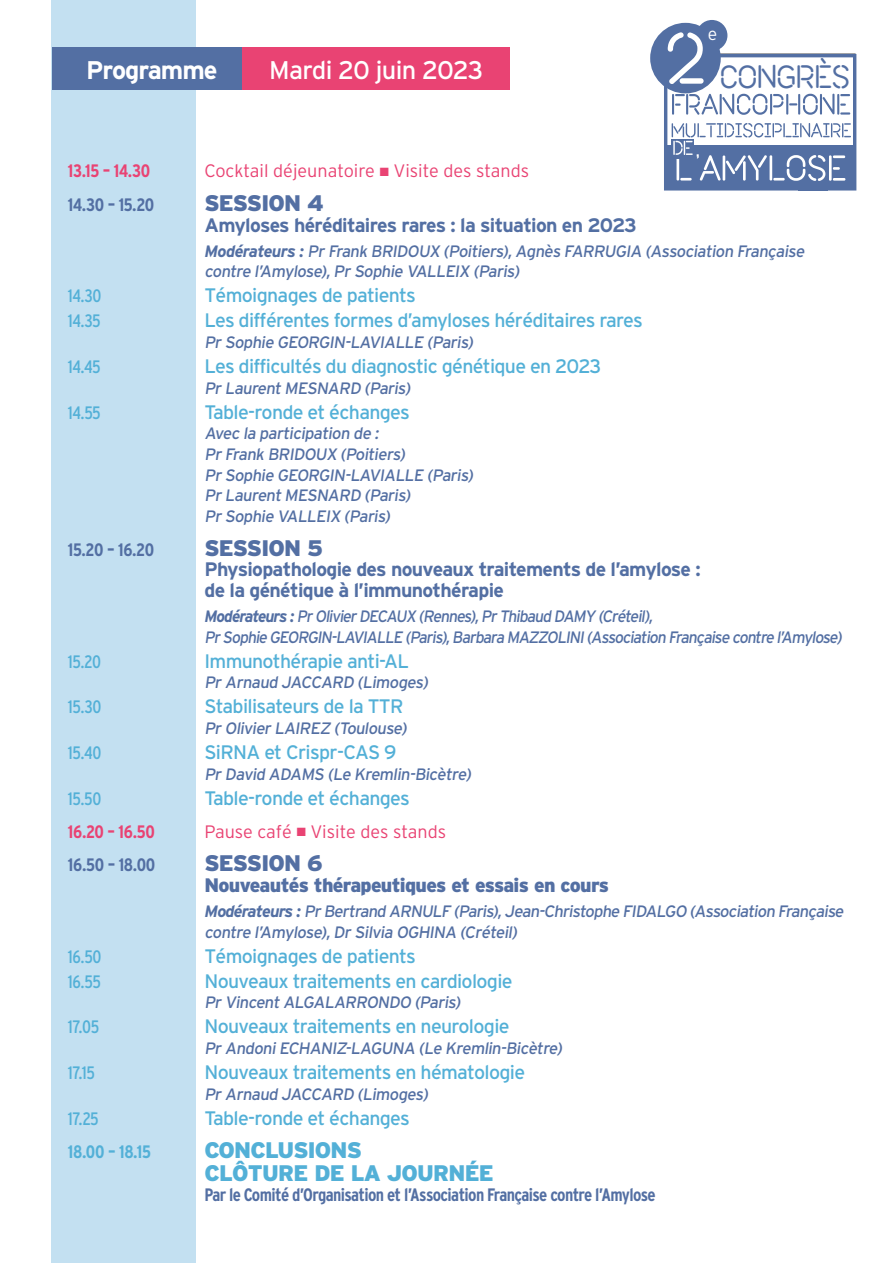
<style>
.page{position:relative;width:893px;height:1263px;background:#fff}
.page>*{position:absolute;margin:0;border:0;box-sizing:border-box;transform-origin:0 0}
.t1{font:69.6px "ROSKA";color:#fff}
.t2{font:31.05px "ROSKA";color:#536fa3}
.t3{font:25.5px "Interstate";letter-spacing:-.025em;color:#fff}
.t4{font:700 25.5px "Interstate";letter-spacing:-.04em;color:#fff}
.t5{font:900 22.5px/22.5px "Interstate";letter-spacing:-.035em;color:#53b0d7}
.t6{font:900 22.5px "Interstate";letter-spacing:-.035em;color:#536fa3}
.t7{font:19.5px "Interstate";letter-spacing:-.035em;color:#53b0d7}
.t8{font:700 19.5px/20.7px "Interstate";letter-spacing:-.035em;color:#536fa3}
.t9{font:900 19.5px "Interstate";letter-spacing:-.035em;color:#536fa3}
.t10{font:700 18px "Interstate Condensed";letter-spacing:-.035em;color:#536fa3}
.t11{font:18px "Interstate Condensed";letter-spacing:-.02em;color:#53b0d7}
.t12{font:300 18px "Interstate";color:#e94373}
.t13{font:700 18px "Interstate Condensed";letter-spacing:-.02em;color:#e94373}
.t14{font:700 18px "Interstate Condensed";letter-spacing:-.02em;color:#53b0d7}
.t15{font:300 17.55px "Interstate";color:#fff}
.t16{font:16.5px/20.7px "Interstate";color:#536fa3}
.t17{font:16.5px/20.7px "Interstate";color:#536fa3;scale:.95 1}
.s1{font-weight:700;font-style:italic}
</style>
<div class="page">
<div style="left:51px;top:0;width:145px;height:1263px;background:#c3e0f1"></div>
<div style="left:52px;top:47px;width:196px;height:43px;background:#536fa3"></div>
<div style="left:242px;top:47px;width:268px;height:43px;background:#e94373"></div>
<svg style="left:664px;top:54px;width:192px;height:137px"></svg>
<div style="left:650px;top:23px;width:71px;height:70px;background:#536fa3;border-radius:50%"></div>
<div style="left:696px;top:20px;width:31px;height:31px;background:#536fa3;border-radius:50%"></div>
<div style="left:798px;top:184px;width:29px;height:6px;background:#536fa3"></div>
<p class="t15" style="left:708px;top:24px;width:11px">e</p>
<h1 class="t1" style="left:664px;top:14px;width:46px">2</h1>
<h3 class="t4" style="left:86px;top:56px;width:133px">Programme</h3>
<h3 class="t3" style="left:269px;top:56px;width:216px">Mardi 20 juin 2023</h3>
<h2 class="t2" style="left:719px;top:56px;width:132px">CONGrès</h2>
<p class="t13" style="left:68px;top:161px;width:84px">13.15 – 14.30</p>
<p class="t12" style="left:204px;top:161px;width:326px">Cocktail déjeunatoire ■ Visite des stands</p>
<p class="t10" style="left:68px;top:195px;width:88px">14.30 – 15.20</p>
<h3 class="t6" style="left:204px;top:190px;width:121px">SESSION 4</h3>
<p class="t8" style="left:204px;top:214px;width:434px">Amyloses héréditaires rares : la situation en 2023</p>
<p class="t16" style="left:204px;top:240px;width:604px"><span class="s1">Mo déra te urs :</span> Pr Frank BRIDOUX (Poitiers),Agnès FARRUGIA (Association Française contre l’Amylose),Pr Sophie VALLEIX (Paris)</p>
<p class="t11" style="left:68px;top:286px;width:35px">14.30</p>
<p class="t7" style="left:204px;top:284px;width:213px">Témoignages de patients</p>
<p class="t11" style="left:68px;top:311px;width:34px">14.35</p>
<p class="t7" style="left:204px;top:309px;width:440px">Les différentes formes d’amyloses héréditaires rares</p>
<p class="t16" style="left:204px;top:332px;width:273px">Pr Sophie GEORGIN-LAVIALLE (Paris)</p>
<p class="t11" style="left:68px;top:356px;width:34px">14.45</p>
<p class="t7" style="left:204px;top:355px;width:399px">Les difficultés du diagnostic génétique en 2023</p>
<p class="t16" style="left:204px;top:377px;width:210px">Pr Laurent MESNARD (Paris)</p>
<p class="t11" style="left:68px;top:402px;width:34px">14.55</p>
<p class="t7" style="left:204px;top:401px;width:207px">Table-ronde et échanges</p>
<p class="t16" style="left:204px;top:423px;width:273px">Avec la participation de :<br>Pr Frank BRIDOUX (Poitiers)<br>Pr Sophie GEORGIN-LAVIALLE (Paris)<br>Pr Laurent MESNARD (Paris)<br>Pr Sophie VALLEIX (Paris)</p>
<p class="t10" style="left:68px;top:539px;width:88px">15.20 – 16.20</p>
<h3 class="t6" style="left:204px;top:535px;width:120px">SESSION 5</h3>
<p class="t8" style="left:204px;top:559px;width:498px">Physiopathologie des nouveaux traitements de l’amylose : de la génétique à l’immunothérapie</p>
<p class="t17" style="left:204px;top:606px;width:675px"><span class="s1">Mo déra te urs :</span> PrOlivierDECAUX (Rennes),PrThibaud DAMY (Créteil),<br>PrSophie GEORGIN-LAVIALLE (Paris),Barbara MAZZOLINI(Association Française contre l’Amylose)</p>
<p class="t11" style="left:68px;top:651px;width:35px">15.20</p>
<p class="t7" style="left:204px;top:650px;width:206px">Immunothérapie anti-AL</p>
<p class="t16" style="left:204px;top:672px;width:228px">Pr Arnaud JACCARD (Limoges)</p>
<p class="t11" style="left:68px;top:697px;width:35px">15.30</p>
<p class="t7" style="left:204px;top:695px;width:201px">Stabilisateurs de la TTR</p>
<p class="t16" style="left:204px;top:718px;width:207px">Pr Olivier LAIREZ (Toulouse)</p>
<p class="t11" style="left:68px;top:742px;width:35px">15.40</p>
<p class="t7" style="left:204px;top:741px;width:194px">SiRNA et Crispr-CAS 9</p>
<p class="t16" style="left:204px;top:763px;width:271px">Pr David ADAMS (Le Kremlin-Bicètre)</p>
<p class="t11" style="left:68px;top:788px;width:35px">15.50</p>
<p class="t7" style="left:204px;top:787px;width:207px">Table-ronde et échanges</p>
<p class="t13" style="left:68px;top:821px;width:88px">16.20 – 16.50</p>
<p class="t12" style="left:204px;top:821px;width:243px">Pause café ■ Visite des stands</p>
<p class="t10" style="left:68px;top:855px;width:89px">16.50 – 18.00</p>
<h3 class="t6" style="left:204px;top:851px;width:120px">SESSION 6</h3>
<p class="t9" style="left:204px;top:874px;width:406px">Nouveautés thérapeutiques et essais en cours</p>
<p class="t16" style="left:204px;top:901px;width:643px"><span class="s1">Mo déra te urs :</span> PrBertrand ARNULF (Paris),Jean-Christophe FIDALGO (Association Française contre l’Amylose),Dr Silvia OGHINA (Créteil)</p>
<p class="t11" style="left:68px;top:946px;width:35px">16.50</p>
<p class="t7" style="left:204px;top:945px;width:213px">Témoignages de patients</p>
<p class="t11" style="left:68px;top:971px;width:34px">16.55</p>
<p class="t7" style="left:204px;top:970px;width:310px">Nouveaux traitements en cardiologie</p>
<p class="t16" style="left:204px;top:992px;width:260px">Pr Vincent ALGALARRONDO (Paris)</p>
<p class="t11" style="left:68px;top:1017px;width:33px">17.05</p>
<p class="t7" style="left:204px;top:1015px;width:307px">Nouveaux traitements en neurologie</p>
<p class="t16" style="left:204px;top:1038px;width:362px">Pr AndoniECHANIZ-LAGUNA (Le Kremlin-Bicètre)</p>
<p class="t11" style="left:68px;top:1062px;width:29px">17.15</p>
<p class="t7" style="left:204px;top:1061px;width:322px">Nouveaux traitements en hématologie</p>
<p class="t16" style="left:204px;top:1083px;width:228px">Pr Arnaud JACCARD (Limoges)</p>
<p class="t11" style="left:68px;top:1108px;width:32px">17.25</p>
<p class="t7" style="left:204px;top:1107px;width:207px">Table-ronde et échanges</p>
<p class="t14" style="left:68px;top:1142px;width:85px">18.00 – 18.15</p>
<h3 class="t5" style="left:204px;top:1139px;width:291px">CONCLUSIONS<br>CLÔTURE DE LA JOURNÉE</h3>
<p class="t10" style="left:204px;top:1185px;width:453px">Par le Comité d’Organisation et l’Association Française contre l’Amylose</p>
</div>
